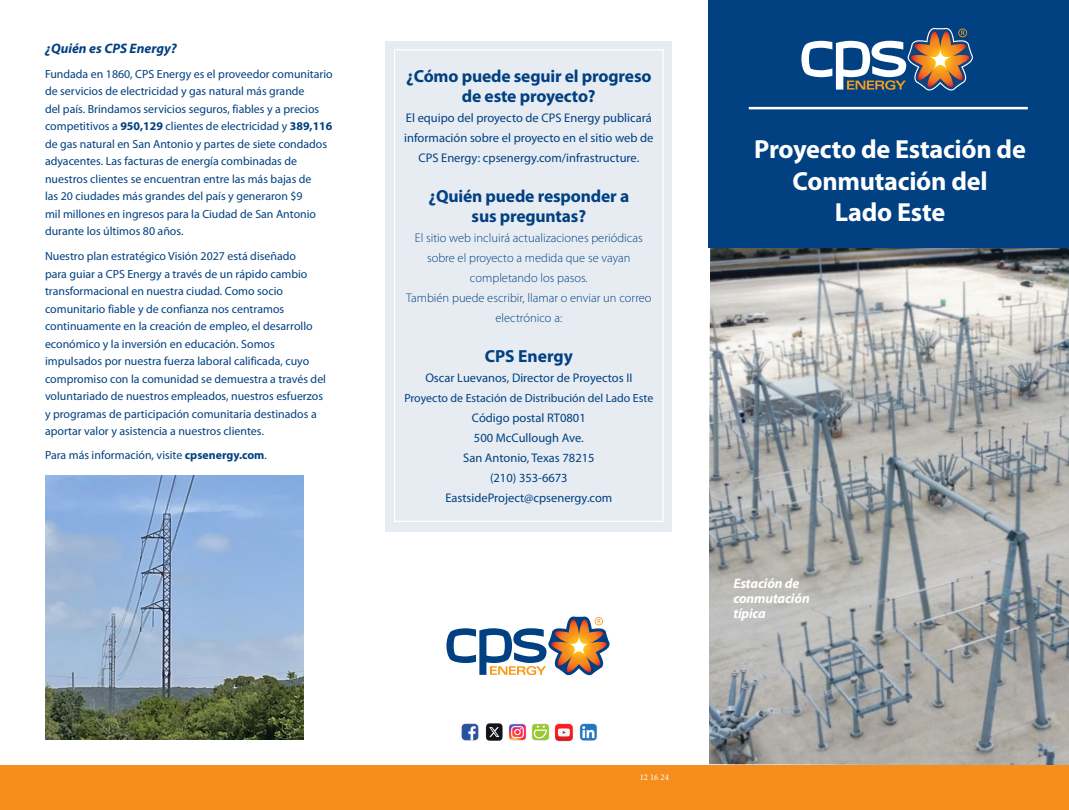
<style>
.page{position:relative;width:1069px;height:810px;background:#fff}
.page>*{position:absolute;margin:0;border:0;box-sizing:border-box;transform-origin:0 0}
.t1{font:700 26.25px/31.5px "Myriad Pro";letter-spacing:-.01em;color:#fff;text-align:center}
.t2{font:700 17.5px "Myriad Pro";letter-spacing:-.01em;color:#014081}
.t3{font:italic 700 13.75px/15px "Myriad Pro";letter-spacing:-.01em;color:#fff}
.t4{font:italic 700 13.75px "Myriad Pro";color:#014081}
.t5{font:12.5px/20px "Myriad Pro";color:#014081;text-align:center}
.t6{font:300 12.5px/20px "Myriad Pro";color:#014081;text-align:center}
.t7{font:11.88px/17.5px "Myriad Pro";color:#014081}
.t8{font:8.75px "Minion Pro";color:#fff}
.s1{font-weight:700}
</style>
<div class="page">
<img style="left:709px;top:248px;width:360px;height:517px">
<div style="left:0;top:765px;width:1069px;height:45px;background:#f68e1e"></div>
<div style="left:709px;top:0;width:360px;height:248px;background:#014081"></div>
<div style="left:386px;top:41px;width:286px;height:491px;background:#e6ecf2"></div>
<div style="left:394px;top:49px;width:270px;height:473px;border:1px solid #fff"></div>
<svg style="left:801px;top:28px;width:172px;height:63px"></svg>
<svg style="left:446px;top:616px;width:164px;height:60px"></svg>
<img style="left:461px;top:723px;width:18px;height:18px">
<img style="left:485px;top:723px;width:18px;height:18px">
<img style="left:509px;top:723px;width:17px;height:18px">
<img style="left:532px;top:723px;width:18px;height:18px">
<img style="left:555px;top:723px;width:18px;height:18px">
<img style="left:579px;top:723px;width:18px;height:18px">
<hr style="left:749px;top:107px;width:279px;height:2px;background:#fff">
<img style="left:45px;top:475px;width:259px;height:264px">
<p class="t4" style="left:45px;top:39px;width:133px">¿Quién es CPS Energy?</p>
<p class="t7" style="left:45px;top:65px;width:289px">Fundada en 1860, CPS Energy es el proveedor comunitario de servicios de electricidad y gas natural más grande<br>del país. Brindamos servicios seguros, fiables y a precios competitivos a <span class="s1">950,129</span> clientes de electricidad y <span class="s1">389,116 </span>de gas natural en San Antonio y partes de siete condados adyacentes. Las facturas de energía combinadas de nuestros clientes se encuentran entre las más bajas de<br>las 20 ciudades más grandes del país y generaron $9<br>mil millones en ingresos para la Ciudad de San Antonio durante los últimos 80 años.</p>
<p class="t7" style="left:45px;top:247px;width:283px">Nuestro plan estratégico Visión 2027 está diseñado<br>para guiar a CPS Energy a través de un rápido cambio transformacional en nuestra ciudad. Como socio comunitario fiable y de confianza nos centramos continuamente en la creación de empleo, el desarrollo económico y la inversión en educación. Somos impulsados por nuestra fuerza laboral calificada, cuyo compromiso con la comunidad se demuestra a través del voluntariado de nuestros empleados, nuestros esfuerzos y programas de participación comunitaria destinados a aportar valor y asistencia a nuestros clientes.</p>
<p class="t7" style="left:45px;top:446px;width:223px">Para más información, visite <span class="s1">cpsenergy.com</span>.</p>
<p class="t2" style="left:406px;top:65px;width:247px">¿Cómo puede seguir el progreso</p>
<p class="t2" style="left:462px;top:85px;width:135px">de este proyecto?</p>
<p class="t5" style="left:404px;top:108px;width:251px">El equipo del proyecto de CPS Energy publicará información sobre el proyecto en el sitio web de<br>CPS Energy: cpsenergy.com/infrastructure.</p>
<p class="t2" style="left:428px;top:185px;width:202px">¿Quién puede responder a</p>
<p class="t2" style="left:471px;top:205px;width:116px">sus preguntas?</p>
<p class="t6" style="left:415px;top:228px;width:229px">El sitio web incluirá actualizaciones periódicas</p>
<p class="t6" style="left:427px;top:248px;width:205px">sobre el proyecto a medida que se vayan completando los pasos.</p>
<p class="t6" style="left:406px;top:288px;width:247px">También puede escribir, llamar o enviar un correo electrónico a:</p>
<p class="t2" style="left:485px;top:345px;width:90px">CPS Energy</p>
<p class="t5" style="left:425px;top:368px;width:208px">Oscar Luevanos, Director de Proyectos II</p>
<p class="t7" style="left:404px;top:389px;width:250px">Proyecto de Estación de Distribución del Lado Este</p>
<p class="t5" style="left:472px;top:408px;width:115px">Código postal RT0801</p>
<p class="t5" style="left:474px;top:428px;width:111px">500 McCullough Ave.</p>
<p class="t5" style="left:463px;top:448px;width:133px">San Antonio, Texas 78215</p>
<p class="t5" style="left:490px;top:468px;width:79px">(210) 353-6673</p>
<p class="t5" style="left:445px;top:488px;width:169px">EastsideProject@cpsenergy.com</p>
<p class="t8" style="left:640px;top:771px;width:31px">12 16 24</p>
<p class="t1" style="left:754px;top:133px;width:273px">Proyecto de Estación de<br>Conmutación del</p>
<p class="t1" style="left:835px;top:196px;width:112px">Lado Este</p>
<p class="t3" style="left:733px;top:576px;width:78px">Estación de conmutación</p>
<p class="t3" style="left:733px;top:606px;width:34px">típica</p>
</div>
